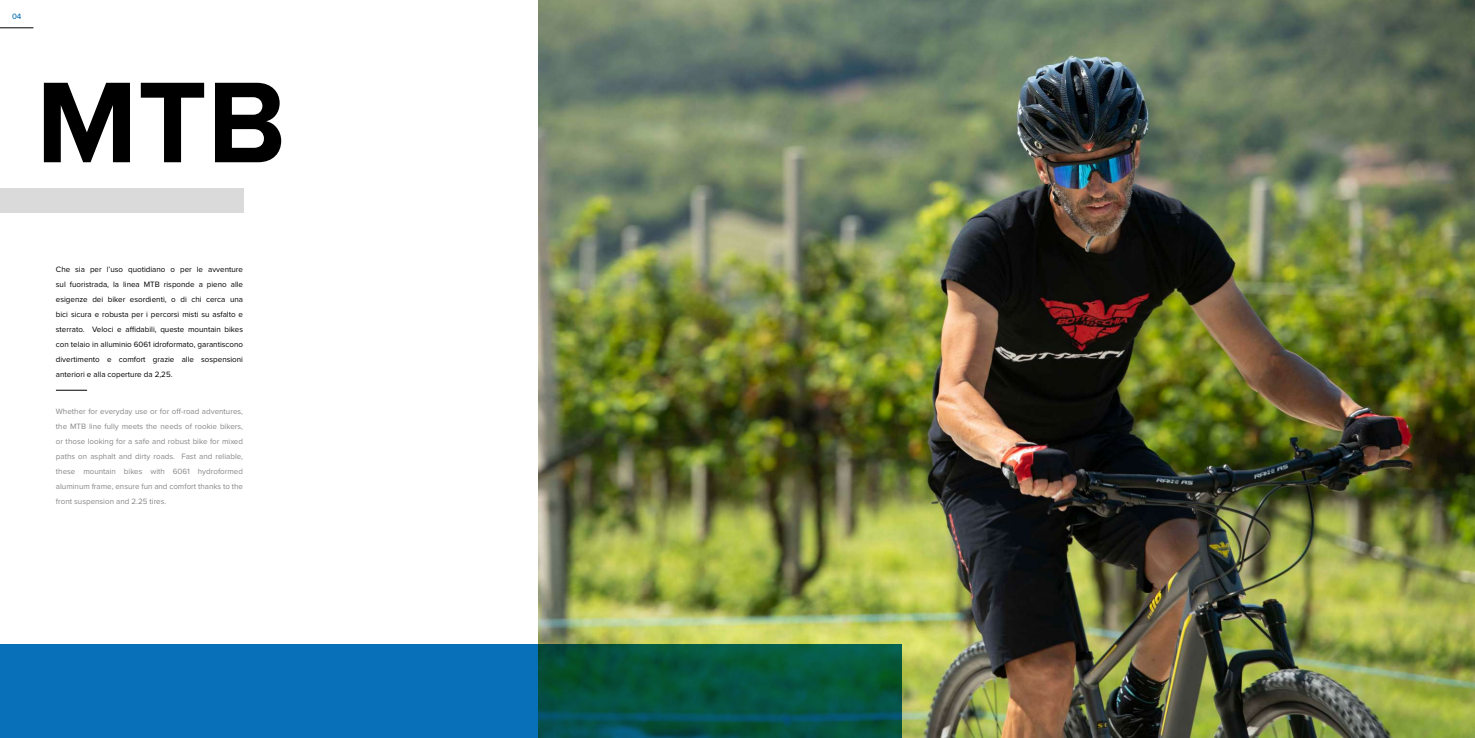
<style>
.page{position:relative;width:1475px;height:738px;background:#fff}
.page>*{position:absolute;margin:0;border:0;box-sizing:border-box;transform-origin:0 0}
.t1{font:700 119px "Proxima Nova";color:#000}
.t2{font:8px/15px "Proxima Nova";color:#000;text-align:justify}
.t3{font:8px/15px "Proxima Nova";color:#878787;text-align:justify}
.t4{font:500 8px "Proxima Nova";color:#0870b8}
</style>
<div class="page">
<hr style="left:0;top:27px;width:33px;height:1px;background:#000">
<div style="left:0;top:189px;width:243px;height:24px;background:#dadada"></div>
<hr style="left:56px;top:389px;width:31px;height:1px;background:#000">
<img style="left:539px;top:0;width:935px;height:737px">
<svg style="left:0;top:643px;width:901px;height:94px;background:#096589"></svg>
<p class="t4" style="left:12px;top:10px;width:11px">04</p>
<h1 class="t1" style="left:36px;top:34px;width:251px">MTB</h1>
<p class="t2" style="left:56px;top:261px;width:189px">Che sia per l’uso quotidiano o per le avventure sul fuoristrada, la linea MTB risponde a pieno alle esigenze dei biker esordienti, o di chi cerca una bici sicura e robusta per i percorsi misti su asfalto e sterrato. Veloci e affidabili, queste mountain bikes con telaio in alluminio 6061 idroformato, garantiscono divertimento e comfort grazie alle sospensioni anteriori e alla coperture da 2,25.</p>
<p class="t3" style="left:56px;top:403px;width:189px">Whether for everyday use or for off-road adventures, the MTB line fully meets the needs of rookie bikers, or those looking for a safe and robust bike for mixed paths on asphalt and dirty roads. Fast and reliable, these mountain bikes with 6061 hydroformed aluminum frame, ensure fun and comfort thanks to the front suspension and 2.25 tires.</p>
</div>
